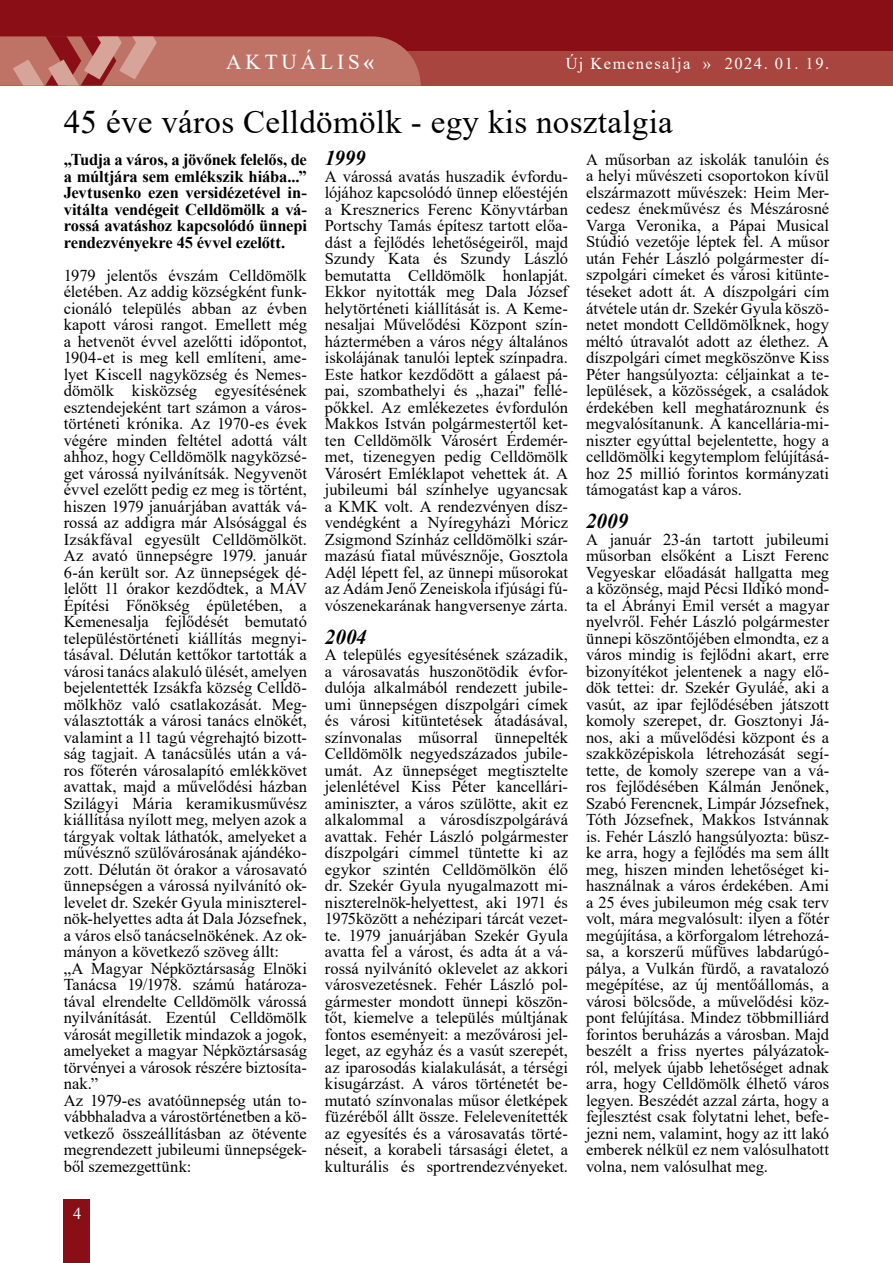
<style>
.page{position:relative;width:893px;height:1263px;background:#fff}
.page>*{position:absolute;margin:0;border:0;box-sizing:border-box;transform-origin:0 0}
.t1{font:33px "Times New Roman";letter-spacing:.01em;color:#000}
.t2{font:21.3px "Times New Roman";letter-spacing:.185em;color:#fff}
.t3{font:italic 700 21px "Times New Roman";color:#000}
.t4{font:16.5px/16.5px "Times New Roman";color:#000;text-align:justify}
.t5{font:700 16.5px/16.5px "Times New Roman";letter-spacing:-.01em;color:#000;text-align:justify}
.t6{font:16.5px "Times New Roman";letter-spacing:.09em;color:#fff}
.s1{font-weight:700}
</style>
<div class="page">
<div style="left:0;top:0;width:893px;height:85px;background:#8a0e16"></div>
<div style="left:0;top:52px;width:893px;height:34px;background:#a8453e"></div>
<div style="left:64px;top:1199px;width:26px;height:64px;background:#8a0e16"></div>
<svg style="left:0;top:36px;width:421px;height:50px;background:#bd6f65"></svg>
<p class="t2" style="left:226px;top:46px;width:150px">AKTUÁLIS<span class="s1">«</span></p>
<p class="t6" style="left:566px;top:52px;width:265px">Új Kemenesalja » 2024. 01. 19.</p>
<h1 class="t1" style="left:64px;top:99px;width:611px">45 éve város Celldömölk - egy kis nosztalgia</h1>
<p class="t5" style="left:64px;top:151px;width:245px">„Tudja a város, a jövőnek felelős, de a múltjára sem emlékszik hiába...” Jevtusenko ezen versidézetével in&shy;vitálta vendégeit Celldömölk a vá&shy;rossá avatáshoz kapcsolódó ünnepi rendezvényekre 45 évvel ezelőtt.</p>
<p class="t4" style="left:64px;top:266px;width:245px;text-align:left">1979 jelentős évszám Celldömölk életében. Az addig községként funk&shy;cionáló település abban az évben kapott városi rangot. Emellett még a hetvenöt évvel azelőtti időpontot, 1904-et is meg kell említeni, ame&shy;lyet Kiscell nagyközség és Nemes&shy;dömölk kisközség egyesítésének esztendejeként tart számon a város&shy;történeti krónika. Az 1970-es évek végére minden feltétel adottá vált ahhoz, hogy Celldömölk nagyközsé&shy;get várossá nyilvánítsák. Negyvenöt évvel ezelőtt pedig ez meg is történt, hiszen 1979 januárjában avatták vá&shy;rossá az addigra már Alsósággal és Izsákfával egyesült Celldömölköt.<br>Az avató ünnepségre 1979. január 6-án került sor. Az ünnepségek dé&shy;lelőtt 11 órakor kezdődtek, a MÁV Építési Főnökség épületében, a Kemenesalja fejlődését bemutató településtörténeti kiállítás megnyi&shy;tásával. Délután kettőkor tartották a városi tanács alakuló ülését, amelyen bejelentették Izsákfa község Celldö&shy;mölkhöz való csatlakozását. Meg&shy;választották a városi tanács elnökét, valamint a 11 tagú végrehajtó bizott&shy;ság tagjait. A tanácsülés után a vá&shy;ros főterén városalapító emlékkövet avattak, majd a művelődési házban Szilágyi Mária keramikusművész kiállítása nyílott meg, melyen azok a tárgyak voltak láthatók, amelyeket a művésznő szülővárosának ajándéko&shy;zott. Délután öt órakor a városavató ünnepségen a várossá nyilvánító ok&shy;levelet dr. Szekér Gyula miniszterel&shy;nök-helyettes adta át Dala Józsefnek, a város első tanácselnökének. Az ok&shy;mányon a következő szöveg állt:<br>„A Magyar Népköztársaság Elnöki Tanácsa 19/1978. számú határoza&shy;tával elrendelte Celldömölk várossá nyilvánítását. Ezentúl Celldömölk városát megilletik mindazok a jogok, amelyeket a magyar Népköztársaság törvényei a városok részére biztosíta&shy;nak.”<br>Az 1979-es avatóünnepség után to&shy;vábbhaladva a várostörténetben a kö&shy;vetkező összeállításban az ötévente megrendezett jubileumi ünnepségek&shy;ből szemezgettünk:</p>
<p class="t6" style="left:73px;top:1202px;width:10px">4</p>
<p class="t3" style="left:325px;top:143px;width:42px">1999</p>
<p class="t4" style="left:325px;top:167px;width:245px">A várossá avatás huszadik évfordu&shy;lójához kapcsolódó ünnep előestéjén a Kresznerics Ferenc Könyvtárban Portschy Tamás építesz tartott előa&shy;dást a fejlődés lehetőségeiről, majd Szundy Kata és Szundy László bemutatta Celldömölk honlapját.<br>Ekkor nyitották meg Dala József helytörténeti kiállítását is. A Keme&shy;nesaljai Művelődési Központ szín&shy;háztermében a város négy általános iskolájának tanulói leptek színpadra.<br>Este hatkor kezdődött a gálaest pá&shy;pai, szombathelyi és „hazai" fellé&shy;pőkkel. Az emlékezetes évfordulón Makkos István polgármestertől ket&shy;ten Celldömölk Városért Érdemér&shy;met, tizenegyen pedig Celldömölk Városért Emléklapot vehettek át. A jubileumi bál színhelye ugyancsak a KMK volt. A rendezvényen dísz&shy;vendégként a Nyíregyházi Móricz Zsigmond Színház celldömölki szár&shy;mazású fiatal művésznője, Gosztola Adél lépett fel, az ünnepi műsorokat az Ádám Jenő Zeneiskola ifjúsági fú&shy;vószenekarának hangversenye zárta.</p>
<p class="t3" style="left:325px;top:622px;width:43px">2004</p>
<p class="t4" style="left:325px;top:646px;width:245px">A település egyesítésének századik, a városavatás huszonötödik évfor&shy;dulója alkalmából rendezett jubile&shy;umi ünnepségen díszpolgári címek és városi kitüntetések átadásával, színvonalas műsorral ünnepelték Celldömölk negyedszázados jubile&shy;umát. Az ünnepséget megtisztelte jelenlétével Kiss Péter kancellári&shy;aminiszter, a város szülötte, akit ez alkalommal a városdíszpolgárává avattak. Fehér László polgármester díszpolgári címmel tüntette ki az egykor szintén Celldömölkön élő dr. Szekér Gyula nyugalmazott mi&shy;niszterelnök-helyettest, aki 1971 és 1975között a nehézipari tárcát vezet&shy;te. 1979 januárjában Szekér Gyula avatta fel a várost, és adta át a vá&shy;rossá nyilvánító oklevelet az akkori városvezetésnek. Fehér László pol&shy;gármester mondott ünnepi köszön&shy;tőt, kiemelve a település múltjának fontos eseményeit: a mezővárosi jel&shy;leget, az egyház és a vasút szerepét, az iparosodás kialakulását, a térségi kisugárzást. A város történetét be&shy;mutató színvonalas műsor életképek füzéréből állt össze. Felelevenítették az egyesítés és a városavatás törté&shy;néseit, a korabeli társasági életet, a kulturális és sportrendezvényeket.</p>
<p class="t4" style="left:586px;top:151px;width:245px">A műsorban az iskolák tanulóin és a helyi művészeti csoportokon kívül elszármazott művészek: Heim Mer&shy;cedesz énekművész és Mészárosné Varga Veronika, a Pápai Musical Stúdió vezetője léptek fel. A műsor után Fehér László polgármester dí&shy;szpolgári címeket és városi kitünte&shy;téseket adott át. A díszpolgári cím átvétele után dr. Szekér Gyula köszö&shy;netet mondott Celldömölknek, hogy méltó útravalót adott az élethez. A díszpolgári címet megköszönve Kiss Péter hangsúlyozta: céljainkat a te&shy;lepülések, a közösségek, a családok érdekében kell meghatároznunk és megvalósítanunk. A kancellária-mi&shy;niszter egyúttal bejelentette, hogy a celldömölki kegytemplom felújításá&shy;hoz 25 millió forintos kormányzati támogatást kap a város.</p>
<p class="t3" style="left:586px;top:506px;width:44px">2009</p>
<p class="t4" style="left:586px;top:530px;width:245px">A január 23-án tartott jubileumi műsorban elsőként a Liszt Ferenc Vegyeskar előadását hallgatta meg a közönség, majd Pécsi Ildikó mond&shy;ta el Ábrányi Emil versét a magyar nyelvről. Fehér László polgármester ünnepi köszöntőjében elmondta, ez a város mindig is fejlődni akart, erre bizonyítékot jelentenek a nagy elő&shy;dök tettei: dr. Szekér Gyuláé, aki a vasút, az ipar fejlődésében játszott komoly szerepet, dr. Gosztonyi Já&shy;nos, aki a művelődési központ és a szakközépiskola létrehozását segí&shy;tette, de komoly szerepe van a vá&shy;ros fejlődésében Kálmán Jenőnek, Szabó Ferencnek, Limpár Józsefnek, Tóth Józsefnek, Makkos Istvánnak is. Fehér László hangsúlyozta: büsz&shy;ke arra, hogy a fejlődés ma sem állt meg, hiszen minden lehetőséget ki&shy;használnak a város érdekében. Ami a 25 éves jubileumon még csak terv volt, mára megvalósult: ilyen a főtér megújítása, a körforgalom létrehozá&shy;sa, a korszerű műfüves labdarúgó&shy;pálya, a Vulkán fürdő, a ravatalozó megépítése, az új mentőállomás, a városi bölcsőde, a művelődési köz&shy;pont felújítása. Mindez többmilliárd forintos beruházás a városban. Majd beszélt a friss nyertes pályázatok&shy;ról, melyek újabb lehetőséget adnak arra, hogy Celldömölk élhető város legyen. Beszédét azzal zárta, hogy a fejlesztést csak folytatni lehet, befe&shy;jezni nem, valamint, hogy az itt lakó emberek nélkül ez nem valósulhatott volna, nem valósulhat meg.</p>
</div>
